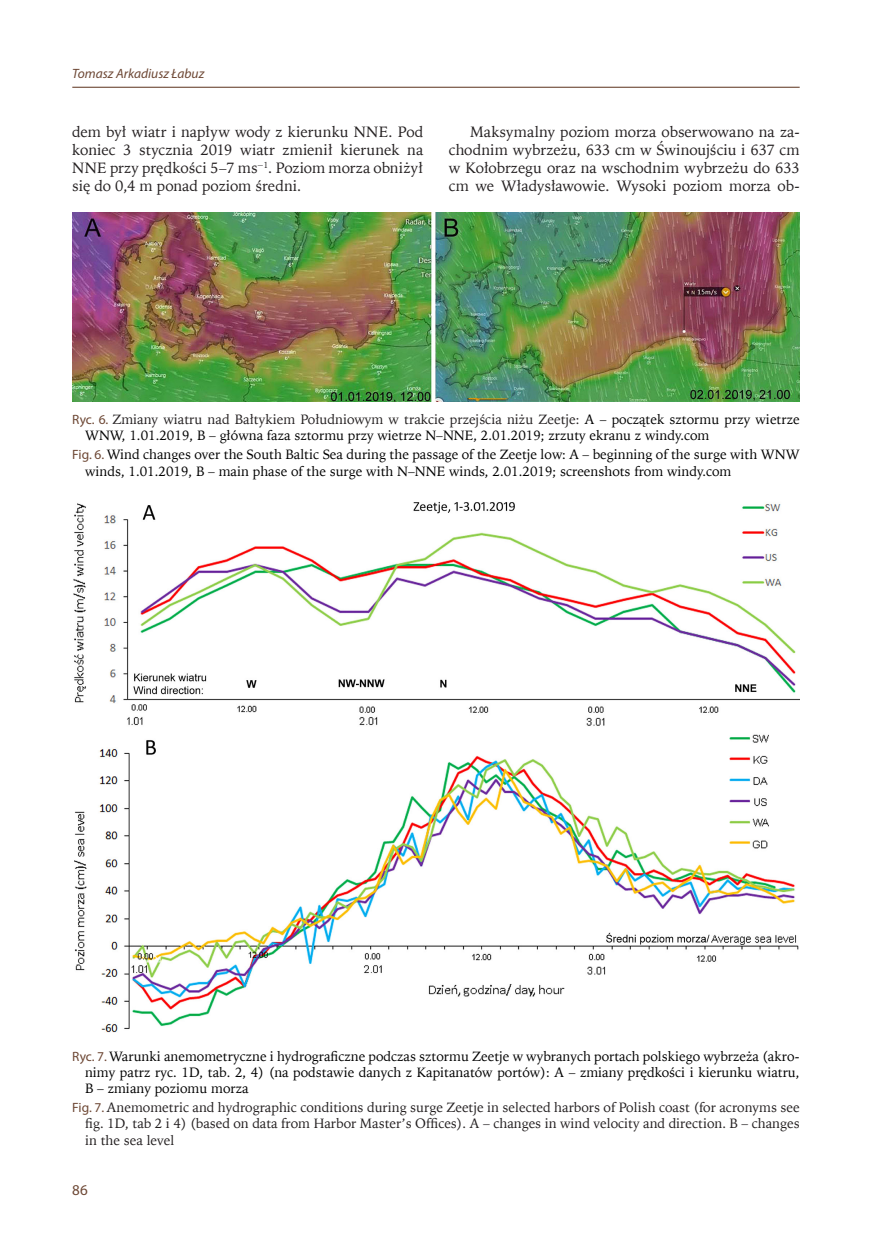
<style>
.page{position:relative;width:872px;height:1245px;background:#fff}
.page>*{position:absolute;margin:0;border:0;box-sizing:border-box;transform-origin:0 0}
.t1{font:15px/18px "Iowan Old St EU";letter-spacing:-.005em;color:#231f20;text-align:justify}
.t2{font:15px "Myriad Pro";color:#6d4734}
.Tytuł_tabeli_ryciny_PL{font:13.5px/16.2px "Iowan Old St EU";color:#000}
.Tytuł_tabeli_ryciny_ENG{font:13.5px/16.2px "Iowan Old St EU";color:#231f20;text-align:justify}
.Tytuł_tabeli_ryciny_ENG-2{font:13.5px/16.2px "Iowan Old St EU";color:#000}
.t3{font:italic 13.5px "Myriad Pro";color:#6d4734}
.s1{font-family:"Myriad Pro";color:#6d4734}
.s2{color:#231f20}
</style>
<div class="page">
<hr style="left:72px;top:87px;width:727px;height:1px;background:#6d4734">
<img style="left:72px;top:212px;width:727px;height:189px">
<img style="left:73px;top:502px;width:726px;height:531px">
<p class="t3" style="left:72px;top:65px;width:133px">Tomasz Arkadiusz Łabuz</p>
<p class="t1" style="left:72px;top:123px;width:352px">dem był wiatr i napływ wody z kierunku NNE. Pod koniec 3 stycznia 2019 wiatr zmienił kierunek na NNE przy prędkości 5–7 ms<sup>−1</sup>. Poziom morza obniżył się do 0,4 m ponad poziom średni.</p>
<p class="t1" style="left:449px;top:123px;width:352px;text-indent:21px">Maksymalny poziom morza obserwowano na za&shy;chodnim wybrzeżu, 633 cm w Świnoujściu i 637 cm w Kołobrzegu oraz na wschodnim wybrzeżu do 633 cm we Władysławowie. Wysoki poziom morza ob-</p>
<p class="Tytuł_tabeli_ryciny_PL" style="left:85px;top:412px;width:716px;text-indent:-13px"><span class="s1">Ryc. 6.</span> <span class="s2">Zmiany wiatru nad Bałtykiem Południowym w trakcie przejścia niżu Zeetje:</span> A – początek sztormu przy wietrze<br>WNW, 1.01.2019, B – główna faza sztormu przy wietrze N–NNE, 2.01.2019; zrzuty ekranu z windy.com</p>
<p class="Tytuł_tabeli_ryciny_ENG-2" style="left:85px;top:447px;width:716px;text-indent:-13px"><span class="s1">Fig. 6.</span> Wind changes over the South Baltic Sea during the passage of the Zeetje low: A – beginning of the surge with WNW winds, 1.01.2019, B – main phase of the surge with N–NNE winds, 2.01.2019; screenshots from windy.com</p>
<p class="Tytuł_tabeli_ryciny_PL" style="left:85px;top:1048px;width:716px;text-align:justify;text-indent:-13px"><span class="s1">Ryc. 7.</span> Warunki anemometryczne i hydrograficzne podczas sztormu Zeetje w wybranych portach polskiego wybrzeża (akro&shy;nimy patrz ryc. 1D, tab. 2, 4) (na podstawie danych z Kapitanatów portów): A – zmiany prędkości i kierunku wiatru, B – zmiany poziomu morza</p>
<p class="Tytuł_tabeli_ryciny_ENG" style="left:85px;top:1100px;width:716px;text-indent:-13px"><span class="s1">Fig. 7.</span> Anemometric and hydrographic conditions during surge Zeetje in selected harbors of Polish coast (for acronyms see fig. 1D, tab 2 i 4) (based on data from Harbor Master’s Offices). A – changes in wind velocity and direction. B – changes in the sea level</p>
<p class="t2" style="left:72px;top:1181px;width:17px">86</p>
</div>
